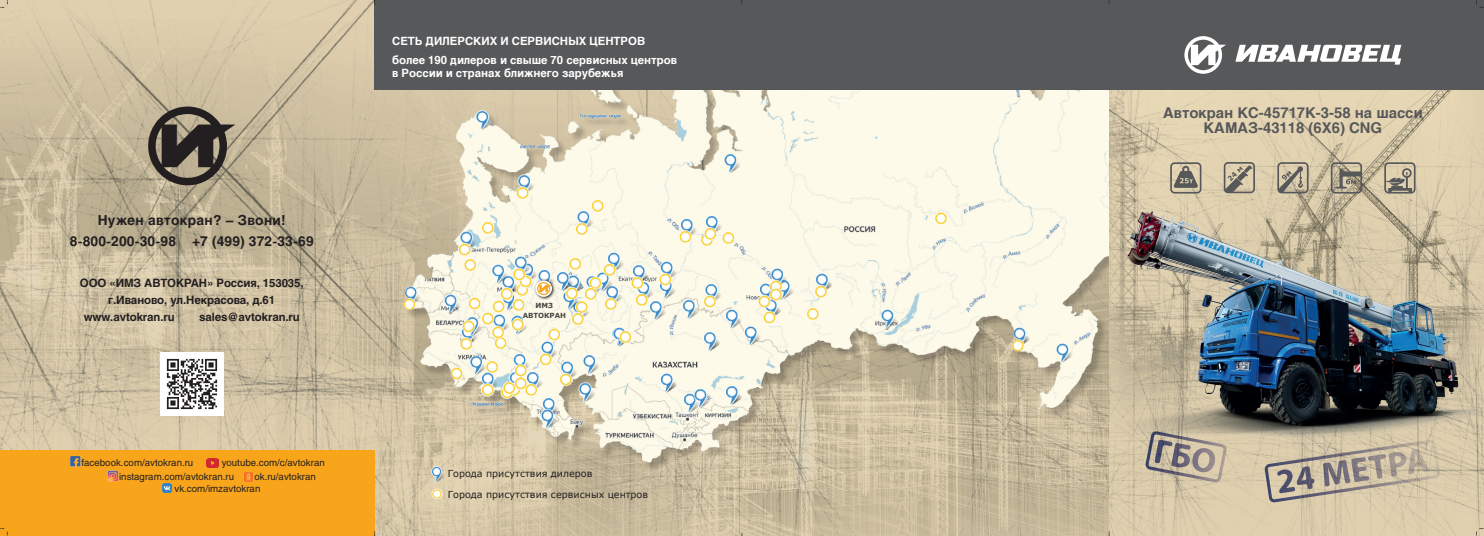
<style>
.page{position:relative;width:1484px;height:536px;background:#fff}
.page>*{position:absolute;margin:0;border:0;box-sizing:border-box;transform-origin:0 0}
.t1{font:700 14.88px/15.8px "Helvetica cyr";color:#57585a;text-align:center}
.t2{font:700 13.65px/21.1px "Helios";letter-spacing:.02em;color:#231f20;text-align:center}
.t3{font:700 11.38px/19.2px "Helvetica cyr";color:#fff}
.t4{font:700 11.38px "Helios";letter-spacing:-.01em;color:#231f20}
.t5{font:9.62px/14px "Helios";color:#231f20}
.t6{font:9.62px/21px "Verdana";color:#231f20}
.t7{font:700 7px/9.6px "Verdana";color:#454542;text-align:center}
</style>
<div class="page">
<img style="left:0;top:0;width:1109px;height:536px">
<img style="left:380px;top:89px;width:728px;height:393px">
<img style="left:1109px;top:89px;width:374px;height:447px">
<div style="left:375px;top:0;width:1108px;height:89px;background:#57585a"></div>
<svg style="left:1184px;top:36px;width:41px;height:38px"></svg>
<svg style="left:1235px;top:45px;width:166px;height:20px"></svg>
<svg style="left:148px;top:107px;width:87px;height:78px;background:#6c6457"></svg>
<img style="left:160px;top:353px;width:63px;height:63px">
<div style="left:0;top:450px;width:375px;height:86px;background:#f9a51b"></div>
<svg style="left:70px;top:456px;width:11px;height:11px"></svg>
<svg style="left:207px;top:459px;width:12px;height:8px"></svg>
<svg style="left:108px;top:471px;width:10px;height:10px"></svg>
<svg style="left:243px;top:472px;width:11px;height:9px"></svg>
<svg style="left:162px;top:483px;width:10px;height:9px"></svg>
<img style="left:431px;top:467px;width:13px;height:15px">
<img style="left:430px;top:486px;width:13px;height:15px">
<svg style="left:1145px;top:431px;width:81px;height:52px;background:#b1a697"></svg>
<svg style="left:1264px;top:439px;width:176px;height:63px;background:#beb29e"></svg>
<div style="left:533px;top:278px;width:22px;height:22px;background:#231f20;opacity:.95"></div>
<svg style="left:535px;top:280px;width:17px;height:17px"></svg>
<svg style="left:537px;top:282px;width:14px;height:13px"></svg>
<svg style="left:1223px;top:162px;width:31px;height:31px"></svg>
<svg style="left:1170px;top:162px;width:31px;height:31px"></svg>
<svg style="left:1330px;top:162px;width:31px;height:31px"></svg>
<svg style="left:1277px;top:162px;width:31px;height:31px"></svg>
<svg style="left:1384px;top:162px;width:31px;height:31px"></svg>
<svg style="left:1476px;top:528px;width:7px;height:8px"></svg>
<svg style="left:0;top:528px;width:8px;height:8px"></svg>
<svg style="left:0;top:0;width:8px;height:8px"></svg>
<h2 class="t2" style="left:70px;top:209px;width:245px">Нужен автокран? – Звони!<br>8-800-200-30-98 +7 (499) 372-33-69</h2>
<p class="t4" style="left:80px;top:277px;width:225px">ООО «ИМЗ АВТОКРАН» Россия, 153035,</p>
<p class="t4" style="left:108px;top:293px;width:168px">г.Иваново, ул.Некрасова, д.61</p>
<p class="t4" style="left:84px;top:310px;width:92px">www.avtokran.ru</p>
<p class="t4" style="left:199px;top:310px;width:102px">sales@avtokran.ru</p>
<p class="t3" style="left:392px;top:31px;width:286px">СЕТЬ ДИЛЕРСКИХ И СЕРВИСНЫХ ЦЕНТРОВ более 190 дилеров и свыше 70 сервисных центров</p>
<p class="t3" style="left:392px;top:63px;width:233px">в России и странах ближнего зарубежья</p>
<p class="t7" style="left:522px;top:301px;width:45px">ИМЗ<br>АВТОКРАН</p>
<p class="t5" style="left:81px;top:455px;width:113px">facebook.com/avtokran.ru</p>
<p class="t5" style="left:119px;top:455px;width:207px;text-indent:102px">youtube.com/c/avtokran instagram.com/avtokran.ru</p>
<p class="t5" style="left:174px;top:471px;width:143px;line-height:11.5px;text-indent:80px">ok.ru/avtokran vk.com/imzavtokran</p>
<p class="t6" style="left:448px;top:463px;width:202px">Города присутствия дилеров<br>Города присутствия сервисных центров</p>
<h1 class="t1" style="left:1162px;top:105px;width:261px">Автокран КС-45717К-3-58 на шасси<br>КАМАЗ-43118 (6Х6) CNG</h1>
</div>
